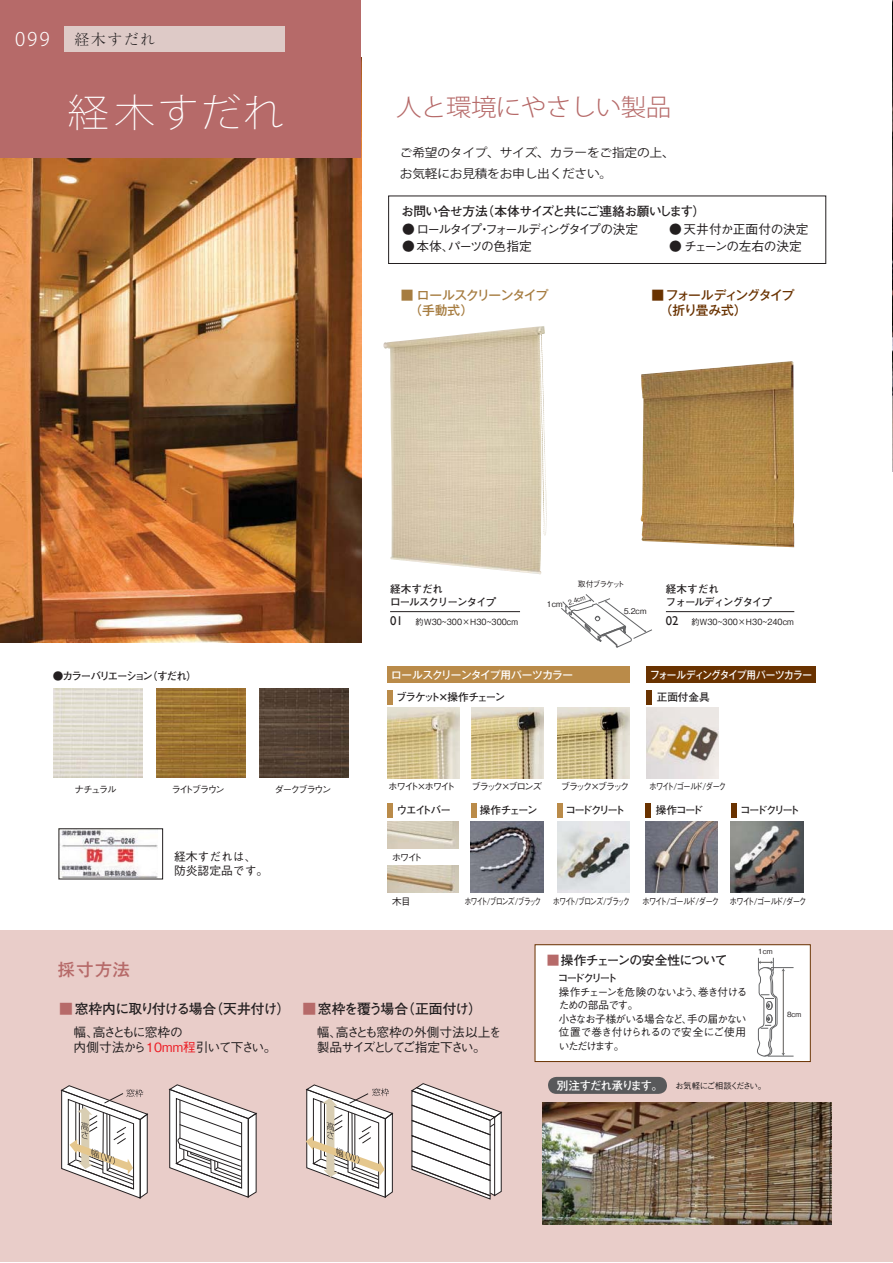
<style>
.page{position:relative;width:893px;height:1263px;background:#fff}
.page>*{position:absolute;margin:0;border:0;box-sizing:border-box;transform-origin:0 0}
.t1{font:38.7px "Koz Go Pro Extra Light 90 msp RKSJ H";letter-spacing:.05em;color:#fff;scale:1.06 1}
.t2{font:24px "Koz Go Pro Light 90 msp RKSJ H";letter-spacing:-.02em;color:#b66a69;scale:1.06 1}
.t3{font:18.75px "Koz Go Pro Light 90 msp RKSJ H";color:#fff}
.t4{font:16.95px "Gothic MB101 Pr 5 Medium 90 msp RKSJ H";color:#b66a69}
.t5{font:15px "Ryumin Pr 5 Light 90 msp RKSJ H";letter-spacing:.1em;color:#231f20}
.t6{font:13.8px "Futo Go B101 Pr 5 Bold 90 msp RKSJ H";letter-spacing:-.065em;color:#231f20}
.t7{font:12.75px "Futo Go B101 Pr 5 Bold 90 msp RKSJ H";letter-spacing:-.04em;color:#231f20}
.t8{font:12.75px/15.3px "Gothic BBB Pr 5 Medium 90 msp RKSJ H";letter-spacing:-.07em;color:#231f20}
.t9{font:12.75px/15.3px "Gothic BBB Pr 5 Medium 90 msp RKSJ H";letter-spacing:-.05em;color:#231f20}
.t10{font:12.75px "Gothic BBB Pr 5 Medium 90 msp RKSJ H";letter-spacing:-.175em;color:#231f20}
.t11{font:12.75px/15.3px "Gothic MB101 Pr 5 Medium 90 msp RKSJ H";letter-spacing:-.085em;color:#693200}
.t12{font:12.75px/15.3px "Gothic MB101 Pr 5 Medium 90 msp RKSJ H";letter-spacing:-.07em;color:#a67c40}
.t13{font:12.75px "Gothic BBB Pr 5 Medium 90 msp RKSJ H";color:#231f20}
.t14{font:12.75px "Gothic BBB Pr 5 Medium 90 msp RKSJ H";letter-spacing:-.025em;color:#231f20}
.t15{font:12.75px "Gothic BBB Pr 5 Medium 90 msp RKSJ H";letter-spacing:-.03em;color:#231f20}
.t16{font:12px/21px "Koz Go Pro Regular 90 msp RKSJ H";letter-spacing:-.02em;color:#231f20;scale:1.06 1}
.t17{font:11.85px/14.1px "Gothic BBB Pr 5 Medium 90 msp RKSJ H";color:#231f20}
.t18{font:10.65px/13.5px "Gothic BBB Pr 5 Medium 90 msp RKSJ H";letter-spacing:-.08em;color:#231f20}
.t19{font:10.65px/12.8px "Futo Go B101 Pr 5 Bold 90 msp RKSJ H";letter-spacing:-.1em;color:#231f20}
.t20{font:10.65px "Gothic MB101 Pr 5 Medium 90 msp RKSJ H";letter-spacing:-.05em;color:#fff}
.t21{font:10.65px "Gothic MB101 Pr 5 Medium 90 msp RKSJ H";letter-spacing:-.05em;color:#fff;scale:.9 1}
.t22{font:10.65px "Futo Go B101 Pr 5 Bold 90 msp RKSJ H";letter-spacing:-.135em;color:#231f20}
.t23{font:10.65px "Futo Go B101 Pr 5 Bold 90 msp RKSJ H";letter-spacing:-.225em;color:#231f20}
.t24{font:10.65px "Futo Go B101 Pr 5 Bold 90 msp RKSJ H";letter-spacing:-.14em;color:#231f20}
.t25{font:9.6px "Gothic BBB Pr 5 Medium 90 msp RKSJ H";letter-spacing:-.17em;color:#231f20;scale:.81 1}
.t26{font:9.6px "Gothic BBB Pr 5 Medium 90 msp RKSJ H";letter-spacing:-.17em;color:#231f20}
.t27{font:9.6px "Gothic BBB Pr 5 Medium 90 msp RKSJ H";letter-spacing:-.17em;color:#231f20;scale:.75 1}
.t28{font:9.6px "Gothic BBB Pr 5 Medium 90 msp RKSJ H";letter-spacing:-.245em;color:#231f20}
.t29{font:9.6px "Gothic BBB Pr 5 Medium 90 msp RKSJ H";letter-spacing:-.19em;color:#231f20}
.t30{font:9.6px "Gothic BBB Pr 5 Medium 90 msp RKSJ H";letter-spacing:-.2em;color:#231f20}
.t31{font:8.55px "Gothic BBB Pr 5 Medium 90 msp RKSJ H";color:#231f20;scale:.95 1}
.t32{font:8.55px "Gothic BBB Pr 5 Medium 90 msp RKSJ H";letter-spacing:-.115em;color:#231f20}
.t33{font:7.95px "Gothic BBB Pr 5 Medium 90 msp RKSJ H";letter-spacing:-.065em;color:#231f20}
.t34{font:7.95px "Gothic BBB Pr 5 Medium 90 msp RKSJ H";letter-spacing:-.135em;color:#231f20}
.t35{font:7.2px "Gothic BBB Pr 5 Medium 90 msp RKSJ H";color:#231f20}
.t36{font:6.6px "Gothic BBB Pr 5 Medium 90 msp RKSJ H";color:#231f20;scale:.9 1}
.s1{font-family:"Gill Sans";font-size:12.75px}
.s2{color:#b66a69}
.s3{color:#ed1c24}
.s4{font-family:"Futo Go B101 Pr 5 Bold 90 msp RKSJ H";font-size:11.7px;color:#fff}
</style>
<div class="page">
<div style="left:1px;top:930px;width:892px;height:332px;background:#e9cdc9"></div>
<div style="left:387px;top:666px;width:242px;height:17px;background:#ba8b49"></div>
<div style="left:646px;top:666px;width:170px;height:17px;background:#693200"></div>
<svg style="left:169px;top:1084px;width:88px;height:114px"></svg>
<svg style="left:60px;top:1085px;width:88px;height:114px"></svg>
<svg style="left:411px;top:1083px;width:91px;height:117px"></svg>
<svg style="left:306px;top:1084px;width:87px;height:114px"></svg>
<div style="left:387px;top:690px;width:6px;height:14px;background:#ba8b49"></div>
<div style="left:646px;top:690px;width:6px;height:14px;background:#693200"></div>
<div style="left:387px;top:803px;width:6px;height:14px;background:#ba8b49"></div>
<div style="left:645px;top:803px;width:6px;height:14px;background:#693200"></div>
<div style="left:731px;top:803px;width:6px;height:14px;background:#693200"></div>
<div style="left:471px;top:803px;width:6px;height:14px;background:#ba8b49"></div>
<div style="left:557px;top:803px;width:6px;height:14px;background:#ba8b49"></div>
<img style="left:383px;top:329px;width:160px;height:245px">
<img style="left:641px;top:361px;width:153px;height:187px">
<img style="left:53px;top:689px;width:89px;height:89px">
<img style="left:156px;top:689px;width:89px;height:89px">
<img style="left:259px;top:689px;width:90px;height:89px">
<img style="left:557px;top:822px;width:72px;height:71px">
<img style="left:645px;top:822px;width:72px;height:71px">
<img style="left:471px;top:822px;width:72px;height:71px">
<img style="left:387px;top:866px;width:72px;height:27px">
<img style="left:387px;top:822px;width:72px;height:27px">
<img style="left:387px;top:707px;width:72px;height:71px">
<img style="left:471px;top:707px;width:72px;height:71px">
<img style="left:557px;top:707px;width:72px;height:71px">
<img style="left:542px;top:1102px;width:290px;height:122px">
<img style="left:731px;top:822px;width:72px;height:71px">
<img style="left:646px;top:707px;width:72px;height:71px">
<img style="left:61px;top:831px;width:97px;height:46px">
<img style="left:1px;top:158px;width:360px;height:485px">
<img style="left:892px;top:1px;width:1px;height:471px">
<svg style="left:561px;top:594px;width:91px;height:54px"></svg>
<div style="left:535px;top:945px;width:275px;height:117px;background:#fff"></div>
<div style="left:535px;top:944px;width:276px;height:118px;border:1px solid #693200"></div>
<svg style="left:757px;top:958px;width:36px;height:99px"></svg>
<div style="left:388px;top:196px;width:438px;height:68px;border:1px solid #231f20"></div>
<div style="left:548px;top:1077px;width:119px;height:17px;background:#58595b;border-radius:8px"></div>
<hr style="left:390px;top:611px;width:130px;height:1px;background:#231f20">
<hr style="left:666px;top:611px;width:128px;height:1px;background:#231f20">
<div style="left:1px;top:1px;width:360px;height:157px;background:#b66a69"></div>
<div style="left:64px;top:26px;width:221px;height:26px;background:#decac7"></div>
<h3 class="t3" style="left:15px;top:32px;width:36px">099</h3>
<h3 class="t5" style="left:74px;top:34px;width:82px">経木すだれ</h3>
<h1 class="t1" style="left:68px;top:98px;width:206px">経木すだれ</h1>
<h2 class="t2" style="left:396px;top:98px;width:261px">人と環境にやさしい製品</h2>
<p class="t16" style="left:400px;top:143px;width:261px">ご希望のタイプ、サイズ、カラーをご指定の上、お気軽にお見積をお申し出ください。</p>
<p class="t7" style="left:401px;top:206px;width:306px">お問い合せ方法（本体サイズと共にご連絡お願いします）</p>
<p class="t10" style="left:402px;top:224px;width:238px">● ロールタイプ・フォールディングタイプの決定</p>
<p class="t13" style="left:669px;top:224px;width:141px">●天井付か正面付の決定</p>
<p class="t14" style="left:402px;top:242px;width:131px">●本体、パーツの色指定</p>
<p class="t15" style="left:669px;top:242px;width:134px">● チェーンの左右の決定</p>
<p class="t12" style="left:409px;top:289px;width:140px;text-indent:-8px">■ ロールスクリーンタイプ（手動式）</p>
<p class="t11" style="left:660px;top:289px;width:136px;text-indent:-8px">■ フォールディングタイプ（折り畳み式）</p>
<p class="t19" style="left:390px;top:584px;width:108px">経木すだれ<br>ロールスクリーンタイプ</p>
<p class="t31" style="left:390px;top:618px;width:136px"><span class="s1">01</span> 約Ｗ30~300×H30~300cm</p>
<p class="t34" style="left:578px;top:581px;width:48px">取付ブラケット</p>
<p class="t33" style="left:547px;top:601px;width:17px">1cm</p>
<p class="t36" style="left:568px;top:600px;width:21px;rotate:-17deg">2.4cm</p>
<p class="t33" style="left:624px;top:608px;width:24px">5.2cm</p>
<p class="t19" style="left:666px;top:584px;width:108px">経木すだれ<br>フォールディングタイプ</p>
<p class="t31" style="left:666px;top:618px;width:136px"><span class="s1">02</span> 約Ｗ30~300×H30~240cm</p>
<p class="t22" style="left:53px;top:672px;width:146px">●カラーバリエーション（すだれ）</p>
<p class="t20" style="left:391px;top:671px;width:183px">ロールスクリーンタイプ用パーツカラー</p>
<p class="t21" style="left:650px;top:671px;width:181px">フォールディングタイプ用パーツカラー</p>
<p class="t24" style="left:396px;top:693px;width:111px">ブラケット×操作チェーン</p>
<p class="t19" style="left:657px;top:692px;width:55px">正面付金具</p>
<p class="t26" style="left:74px;top:786px;width:44px">ナチュラル</p>
<p class="t29" style="left:274px;top:786px;width:58px">ダークブラウン</p>
<p class="t30" style="left:171px;top:786px;width:55px">ライトブラウン</p>
<p class="t26" style="left:388px;top:783px;width:69px">ホワイト×ホワイト</p>
<p class="t26" style="left:471px;top:783px;width:72px">ブラック×ブロンズ</p>
<p class="t28" style="left:560px;top:783px;width:71px">ブラック×ブラック</p>
<p class="t25" style="left:649px;top:783px;width:97px">ホワイト/ゴールド/ダーク</p>
<p class="t19" style="left:397px;top:805px;width:56px">ウエイトバー</p>
<p class="t19" style="left:656px;top:805px;width:41px">操作コー</p>
<p class="t19" style="left:480px;top:805px;width:60px">操作チェーン</p>
<p class="t19" style="left:740px;top:805px;width:21px">コー</p>
<p class="t23" style="left:565px;top:806px;width:61px">コードクリート</p>
<p class="t19" style="left:693px;top:805px;width:12px">ド</p>
<p class="t19" style="left:757px;top:805px;width:45px">ドクリート</p>
<p class="t17" style="left:174px;top:851px;width:96px">経木すだれは、防炎認定品です。</p>
<p class="t26" style="left:392px;top:853px;width:32px">ホワイト</p>
<p class="t26" style="left:392px;top:898px;width:20px">木目</p>
<p class="t27" style="left:464px;top:898px;width:104px">ホワイト/ブロンズ/ブラック</p>
<p class="t25" style="left:642px;top:898px;width:204px">ホワイト/ゴールド/ダーク ホワイト/ゴールド/ダーク</p>
<p class="t27" style="left:553px;top:898px;width:104px">ホワイト/ブロンズ/ブラック</p>
<h3 class="t4" style="left:58px;top:963px;width:74px">採寸方法</h3>
<p class="t6" style="left:59px;top:1004px;width:233px"><span class="s2">■</span> 窓枠内に取り付ける場合（天井付け）</p>
<p class="t9" style="left:74px;top:1026px;width:204px">幅、高さともに窓枠の<br>内側寸法から<span class="s3">10mm程</span>引いて下さい。</p>
<p class="t6" style="left:302px;top:1004px;width:181px"><span class="s2">■</span> 窓枠を覆う場合（正面付け）</p>
<p class="t8" style="left:317px;top:1026px;width:186px">幅、高さとも窓枠の外側寸法以上を製品サイズとしてご指定下さい。</p>
<p class="t7" style="left:547px;top:955px;width:182px"><span class="s2">■</span> 操作チェーンの安全性について</p>
<p class="t23" style="left:558px;top:974px;width:61px">コードクリート</p>
<p class="t18" style="left:559px;top:987px;width:190px">操作チェーンを危険のないよう、巻き付けるための部品です。<br>小さなお子様がいる場合など、手の届かない位置で巻き付けられるので安全にご使用いただけます。</p>
<p class="t35" style="left:758px;top:949px;width:16px">1cm</p>
<p class="t32" style="left:557px;top:1082px;width:211px"><span class="s4">別注すだれ承ります。</span> お気軽にご相談ください。</p>
<p class="t35" style="left:787px;top:1012px;width:16px">8cm</p>
</div>
